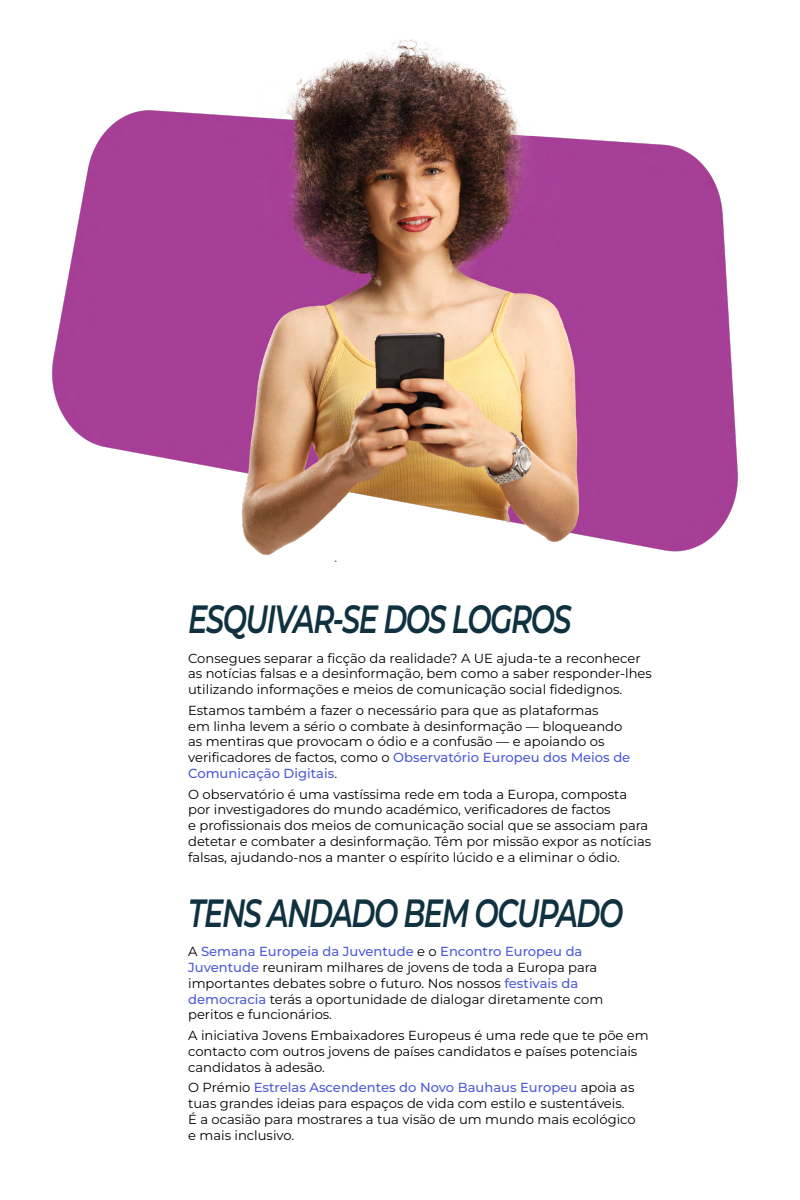
<style>
.page{position:relative;width:800px;height:1200px;background:#fff}
.page>*{position:absolute;margin:0;border:0;box-sizing:border-box;transform-origin:0 0}
.h3_2{font:italic 600 39.38px "Montserrat";letter-spacing:-.05em;color:#0f3140;scale:.73 1}
.h3_2_next{font:italic 600 39.38px "Montserrat";letter-spacing:-.05em;color:#0f3140;scale:.73 1}
.p2{font:13.12px/15.8px "Montserrat";color:#000}
.s1{font-weight:500;color:#4f5cd6}
</style>
<div class="page">
<img style="left:52px;top:39px;width:686px;height:522px">
<h3 class="h3_2" style="left:188px;top:591px;width:527px">ESQUIVAR-SE DOS LOGROS</h3>
<p class="p2" style="left:188px;top:650px;width:465px">Consegues separar a ficção da realidade? A UE ajuda-te a reconhecer as notícias falsas e a desinformação, bem como a saber responder-lhes utilizando informações e meios de comunicação social fidedignos.</p>
<p class="p2" style="left:188px;top:702px;width:444px">Estamos também a fazer o necessário para que as plataformas<br>em linha levem a sério o combate à desinformação — bloqueando as mentiras que provocam o ódio e a confusão — e apoiando os verificadores de factos, como o <span class="s1">Observatório Europeu dos Meios de Comunicação Digitais</span>.</p>
<p class="p2" style="left:188px;top:786px;width:464px">O observatório é uma vastíssima rede em toda a Europa, composta por investigadores do mundo académico, verificadores de factos<br>e profissionais dos meios de comunicação social que se associam para detetar e combater a desinformação. Têm por missão expor as notícias falsas, ajudando-nos a manter o espírito lúcido e a eliminar o ódio.</p>
<h3 class="h3_2_next" style="left:188px;top:885px;width:598px">TENS ANDADO BEM OCUPADO</h3>
<p class="p2" style="left:188px;top:943px;width:417px">A <span class="s1">Semana Europeia da Juventude</span> e o <span class="s1">Encontro Europeu da Juventude</span> reuniram milhares de jovens de toda a Europa para importantes debates sobre o futuro. Nos nossos <span class="s1">festivais da democracia</span> terás a oportunidade de dialogar diretamente com peritos e funcionários.</p>
<p class="p2" style="left:188px;top:1027px;width:462px">A iniciativa Jovens Embaixadores Europeus é uma rede que te põe em contacto com outros jovens de países candidatos e países potenciais candidatos à adesão.</p>
<p class="p2" style="left:188px;top:1079px;width:449px">O Prémio <span class="s1">Estrelas Ascendentes do Novo Bauhaus Europeu</span> apoia as tuas grandes ideias para espaços de vida com estilo e sustentáveis.<br>É a ocasião para mostrares a tua visão de um mundo mais ecológico e mais inclusivo.</p>
</div>
